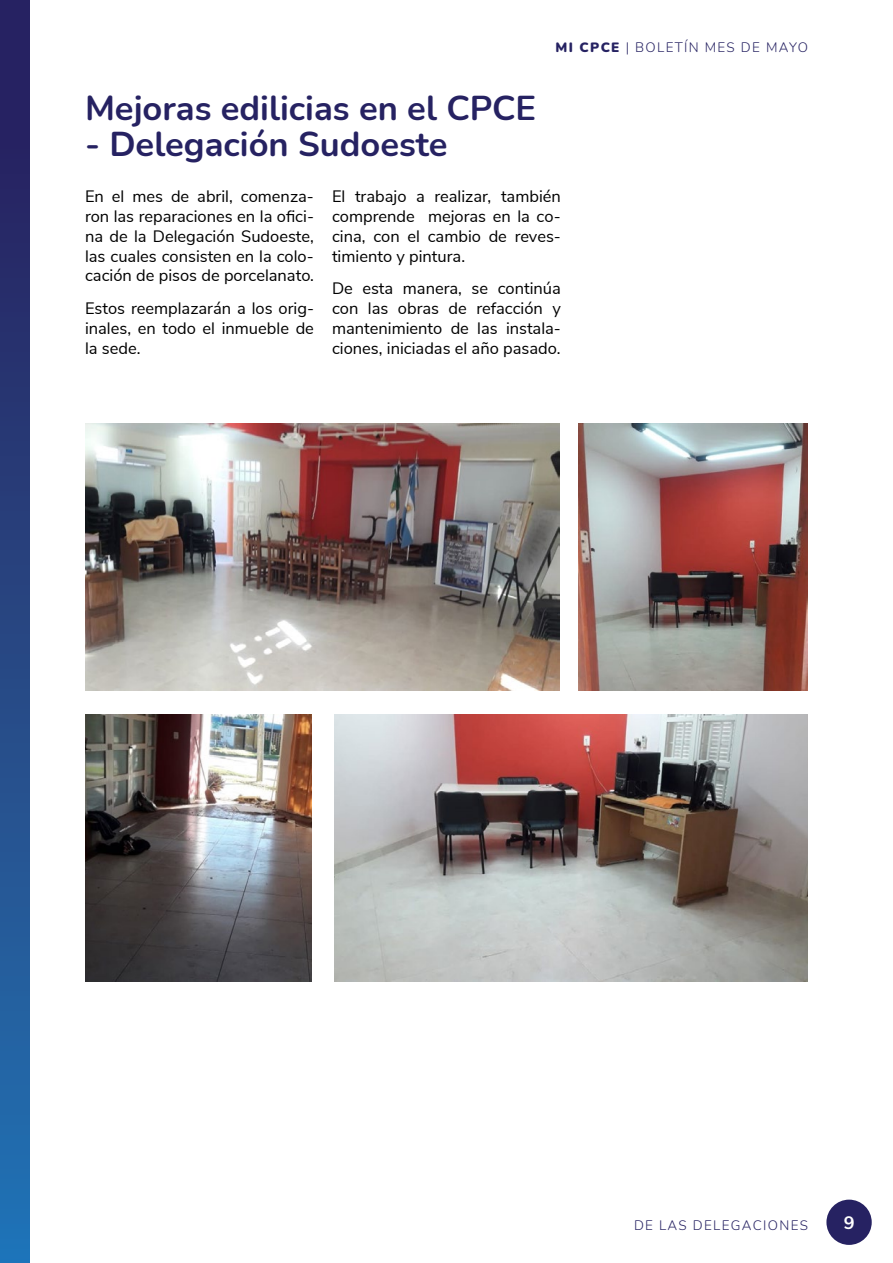
<style>
.page{position:relative;width:893px;height:1263px;background:#fff}
.page>*{position:absolute;margin:0;border:0;box-sizing:border-box;transform-origin:0 0}
.t1{font:700 34.5px "Nunito";color:#262262}
.t2{font:700 18px "Nunito Sans";color:#fff}
.t3{font:16.5px/19.8px "Nunito Sans";color:#000;text-align:justify}
.t4{font:300 13.5px "Nunito";letter-spacing:.1em;color:#262262}
.s1{font-weight:900}
</style>
<div class="page">
<div style="left:826px;top:1199px;width:46px;height:46px;background:#262262;border-radius:50%"></div>
<div style="left:0;top:0;width:29px;height:1263px;background:linear-gradient(to bottom,#291a57,#2373b3)"></div>
<img style="left:335px;top:714px;width:473px;height:268px">
<img style="left:85px;top:423px;width:475px;height:267px">
<img style="left:85px;top:714px;width:227px;height:268px">
<img style="left:579px;top:423px;width:229px;height:267px">
<p class="t4" style="left:555px;top:38px;width:254px"><span class="s1">MI CPCE</span> | BOLETÍN MES DE MAYO</p>
<h1 class="t1" style="left:85px;top:84px;width:453px">Mejoras edilicias en el CPCE</h1>
<h1 class="t1" style="left:85px;top:120px;width:364px">- Delegación Sudoeste</h1>
<p class="t3" style="left:85px;top:186px;width:230px">En el mes de abril, comenza&shy;ron las reparaciones en la ofici&shy;na de la Delegación Sudoeste, las cuales consisten en la colo&shy;cación de pisos de porcelanato.</p>
<p class="t3" style="left:85px;top:297px;width:230px">Estos reemplazarán a los orig&shy;inales, en todo el inmueble de la sede.</p>
<p class="t3" style="left:332px;top:186px;width:230px">El trabajo a realizar, también comprende mejoras en la co&shy;cina, con el cambio de reves&shy;timiento y pintura.</p>
<p class="t3" style="left:332px;top:277px;width:230px">De esta manera, se continúa con las obras de refacción y mantenimiento de las instala&shy;ciones, iniciadas el año pasado.</p>
<p class="t4" style="left:634px;top:1216px;width:175px">DE LAS DELEGACIONES</p>
<p class="t2" style="left:844px;top:1209px;width:12px">9</p>
</div>
